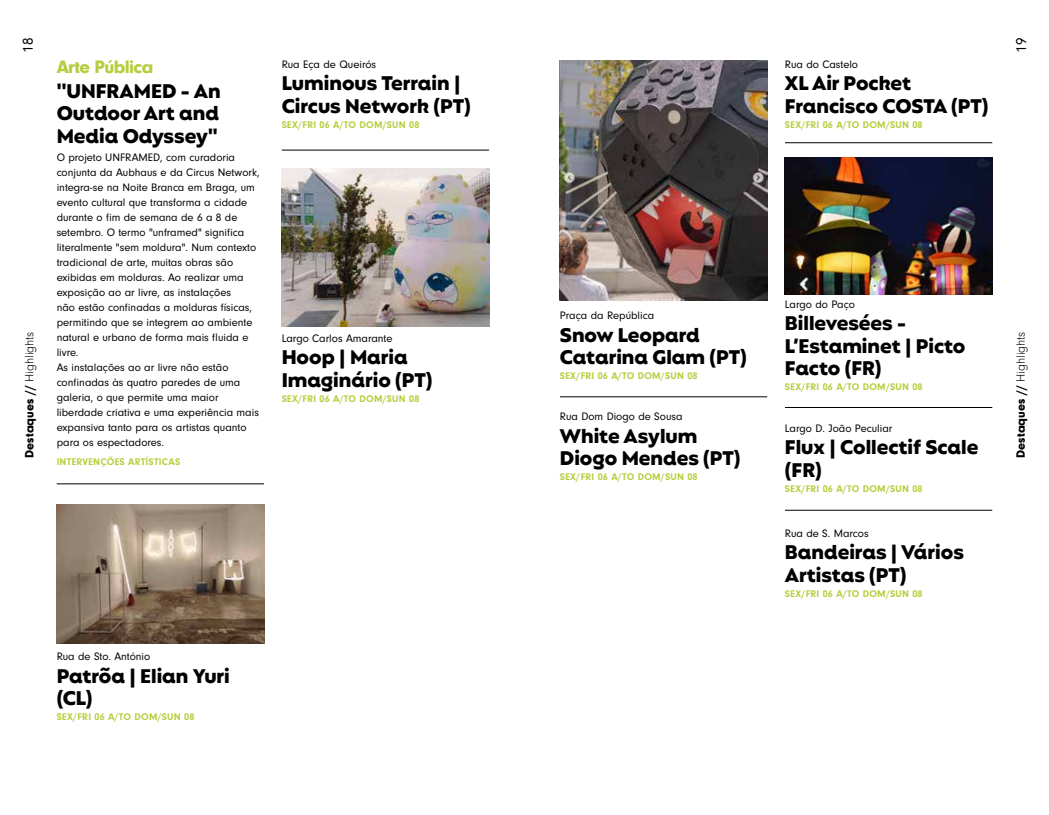
<style>
.page{position:relative;width:1049px;height:815px;background:#fff}
.page>*{position:absolute;margin:0;border:0;box-sizing:border-box;transform-origin:0 0}
.t1{font:900 20px/22.5px "Mangueira";color:#000}
.t2{font:900 18.75px "Neuzeit Gro";letter-spacing:-.03em;color:#b6ce3e}
.t3{font:15px "Neuzeit Gro";color:#000}
.t4{font:900 12.5px "Neuzeit Gro";letter-spacing:.005em;color:#000}
.t5{font:11.25px/15px "Neuzeit Gro";color:#000}
.t6{font:700 10px "Neuzeit Gro";letter-spacing:.02em;color:#b6ce3e}
.s1{font-weight:300}
</style>
<div class="page">
<hr style="left:57px;top:484px;width:207px;height:1px;background:#000">
<hr style="left:282px;top:150px;width:207px;height:1px;background:#000">
<hr style="left:785px;top:143px;width:207px;height:1px;background:#000">
<hr style="left:785px;top:407px;width:207px;height:1px;background:#000">
<hr style="left:785px;top:510px;width:207px;height:1px;background:#000">
<hr style="left:560px;top:397px;width:207px;height:1px;background:#000">
<img style="left:57px;top:505px;width:207px;height:138px">
<img style="left:282px;top:169px;width:207px;height:157px">
<img style="left:785px;top:158px;width:207px;height:136px">
<img style="left:560px;top:61px;width:207px;height:240px">
<h3 class="t3" style="left:20px;top:53px;width:16px;rotate:-90deg">18</h3>
<h3 class="t3" style="left:1013px;top:53px;width:16px;rotate:-90deg">19</h3>
<h2 class="t2" style="left:57px;top:56px;width:98px">Arte Pública</h2>
<h1 class="t1" style="left:57px;top:81px;width:165px;text-align:justify">"UNFRAMED - An Outdoor Art and Media Odyssey''</h1>
<p class="t5" style="left:57px;top:151px;width:204px">O projeto UNFRAMED, com curadoria conjunta da Aubhaus e da Circus Network, integra-se na Noite Branca em Braga, um evento cultural que transforma a cidade durante o fim de semana de 6 a 8 de setembro. O termo "unframed" significa literalmente "sem moldura". Num contexto tradicional de arte, muitas obras são exibidas em molduras. Ao realizar uma exposição ao ar livre, as instalações<br>não estão confinadas a molduras físicas, permitindo que se integrem ao ambiente natural e urbano de forma mais fluida e livre.<br>As instalações ao ar livre não estão confinadas às quatro paredes de uma galeria, o que permite uma maior liberdade criativa e uma experiência mais expansiva tanto para os artistas quanto para os espectadores.</p>
<p class="t6" style="left:57px;top:456px;width:125px">INTERVENÇÕES ARTÍSTICAS</p>
<p class="t5" style="left:282px;top:57px;width:96px">Rua Eça de Queirós</p>
<h1 class="t1" style="left:282px;top:74px;width:191px">Luminous Terrain |<br>Circus Network (PT)</h1>
<p class="t6" style="left:282px;top:119px;width:139px">SEX/FRI 06 A/TO DOM/SUN 08</p>
<p class="t5" style="left:785px;top:57px;width:75px">Rua do Castelo</p>
<h1 class="t1" style="left:785px;top:74px;width:205px">XL Air Pocket<br>Francisco COSTA (PT)</h1>
<p class="t6" style="left:785px;top:119px;width:139px">SEX/FRI 06 A/TO DOM/SUN 08</p>
<p class="t5" style="left:785px;top:297px;width:72px">Largo do Paço</p>
<h1 class="t1" style="left:785px;top:314px;width:182px">Billevesées -<br>L’Estaminet | Picto<br>Facto (FR)</h1>
<p class="t6" style="left:785px;top:381px;width:139px">SEX/FRI 06 A/TO DOM/SUN 08</p>
<p class="t5" style="left:785px;top:421px;width:109px">Largo D. João Peculiar</p>
<h1 class="t1" style="left:785px;top:438px;width:195px">Flux | Collectif Scale (FR)</h1>
<p class="t6" style="left:785px;top:483px;width:139px">SEX/FRI 06 A/TO DOM/SUN 08</p>
<p class="t5" style="left:785px;top:526px;width:85px">Rua de S. Marcos</p>
<h1 class="t1" style="left:785px;top:543px;width:180px">Bandeiras | Vários<br>Artistas (PT)</h1>
<p class="t6" style="left:785px;top:588px;width:139px">SEX/FRI 06 A/TO DOM/SUN 08</p>
<p class="t5" style="left:560px;top:308px;width:96px">Praça da República</p>
<h1 class="t1" style="left:560px;top:325px;width:188px">Snow Leopard<br>Catarina Glam (PT)</h1>
<p class="t6" style="left:560px;top:370px;width:139px">SEX/FRI 06 A/TO DOM/SUN 08</p>
<p class="t5" style="left:560px;top:409px;width:124px">Rua Dom Diogo de Sousa</p>
<h1 class="t1" style="left:560px;top:426px;width:182px">White Asylum<br>Diogo Mendes (PT)</h1>
<p class="t6" style="left:560px;top:471px;width:139px">SEX/FRI 06 A/TO DOM/SUN 08</p>
<p class="t4" style="left:22px;top:458px;width:128px;rotate:-90deg">Destaques // <span class="s1">Highlights</span></p>
<p class="t4" style="left:1013px;top:458px;width:128px;rotate:-90deg">Destaques // <span class="s1">Highlights</span></p>
<p class="t5" style="left:282px;top:331px;width:112px">Largo Carlos Amarante</p>
<h1 class="t1" style="left:282px;top:348px;width:152px">Hoop | Maria<br>Imaginário (PT)</h1>
<p class="t6" style="left:282px;top:393px;width:139px">SEX/FRI 06 A/TO DOM/SUN 08</p>
<p class="t5" style="left:57px;top:649px;width:95px">Rua de Sto. António</p>
<h1 class="t1" style="left:57px;top:666px;width:175px">Patrõa | Elian Yuri (CL)</h1>
<p class="t6" style="left:57px;top:711px;width:139px">SEX/FRI 06 A/TO DOM/SUN 08</p>
</div>
